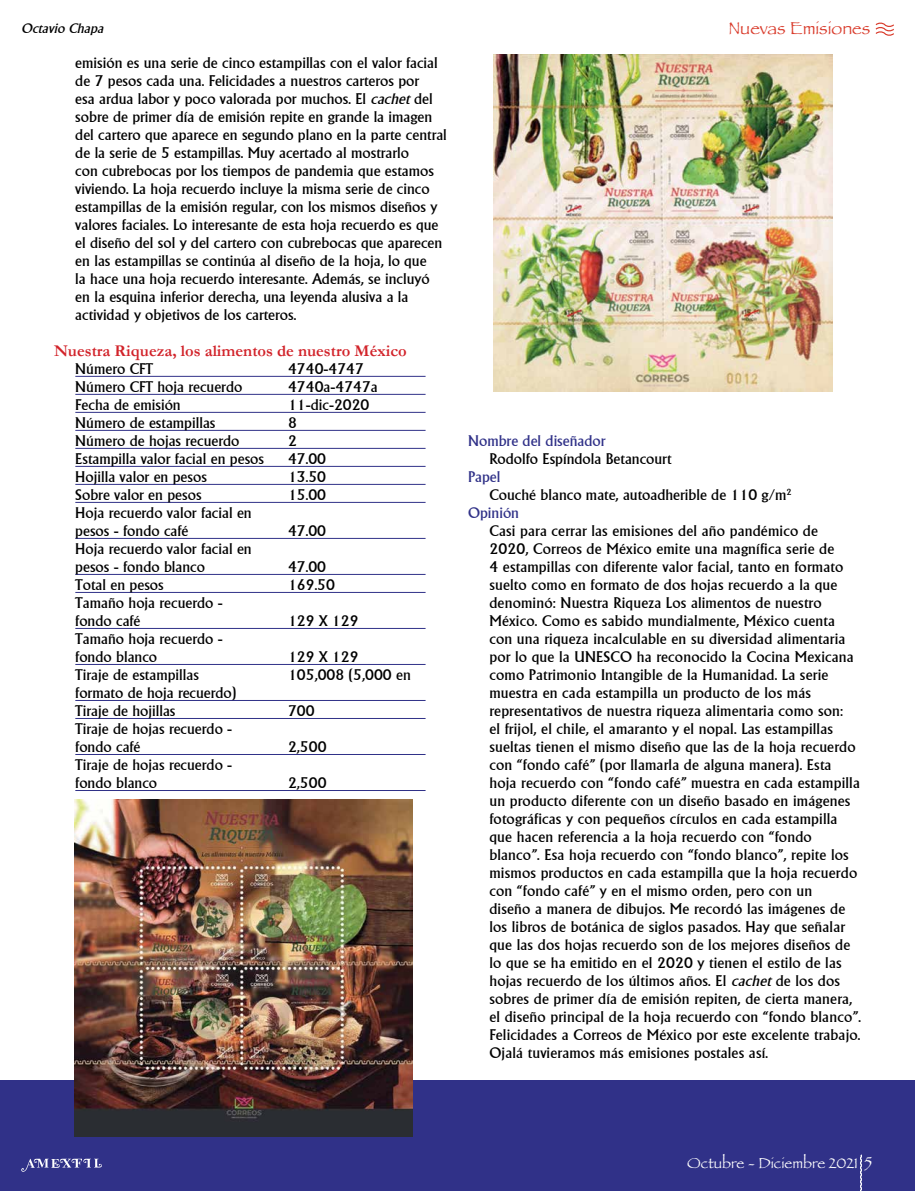
<style>
.page{position:relative;width:915px;height:1191px;background:#fff}
.page>*{position:absolute;margin:0;border:0;box-sizing:border-box;transform-origin:0 0}
.t1{font:18px "Papyrus";color:#d93b2b}
.t2{font:700 16.5px "Garamond";color:#d2232a}
.t3{font:15px/18px "Alberta";letter-spacing:.01em;color:#000}
.t4{font:15px "Alberta";color:#303188}
.t5{font:15px "Papyrus";color:#fff}
.t6{font:italic 13.5px "Alberta";color:#000}
.s1{font-style:italic}
.s2{font-size:16.5px}
</style>
<div class="page">
<svg style="left:875px;top:23px;width:19px;height:13px"></svg>
<div style="left:1px;top:1080px;width:913px;height:111px;background:#303188"></div>
<img style="left:75px;top:799px;width:337px;height:338px">
<img style="left:493px;top:54px;width:339px;height:338px">
<svg style="left:21px;top:1158px;width:81px;height:13px"></svg>
<svg style="left:860px;top:1155px;width:1px;height:36px"></svg>
<hr style="left:75px;top:376px;width:350px;height:1px;background:#303188">
<hr style="left:75px;top:394px;width:350px;height:1px;background:#303188">
<hr style="left:75px;top:412px;width:350px;height:1px;background:#303188">
<hr style="left:75px;top:430px;width:350px;height:1px;background:#303188">
<hr style="left:75px;top:448px;width:350px;height:1px;background:#303188">
<hr style="left:75px;top:466px;width:350px;height:1px;background:#303188">
<hr style="left:75px;top:484px;width:350px;height:1px;background:#303188">
<hr style="left:75px;top:502px;width:350px;height:1px;background:#303188">
<hr style="left:75px;top:538px;width:350px;height:1px;background:#303188">
<hr style="left:75px;top:574px;width:350px;height:1px;background:#303188">
<hr style="left:75px;top:592px;width:350px;height:1px;background:#303188">
<hr style="left:75px;top:628px;width:350px;height:1px;background:#303188">
<hr style="left:75px;top:664px;width:350px;height:1px;background:#303188">
<hr style="left:75px;top:700px;width:350px;height:1px;background:#303188">
<hr style="left:75px;top:718px;width:350px;height:1px;background:#303188">
<hr style="left:75px;top:754px;width:350px;height:1px;background:#303188">
<hr style="left:75px;top:790px;width:350px;height:1px;background:#303188">
<p class="t6" style="left:21px;top:21px;width:84px">Octavio Chapa</p>
<p class="t1" style="left:728px;top:17px;width:143px">Nuevas Emisiones</p>
<p class="t3" style="left:75px;top:54px;width:373px">emisión es una serie de cinco estampillas con el valor facial de 7 pesos cada una. Felicidades a nuestros carteros por<br>esa ardua labor y poco valorada por muchos. El <span class="s1">cachet</span> del sobre de primer día de emisión repite en grande la imagen del cartero que aparece en segundo plano en la parte central de la serie de 5 estampillas. Muy acertado al mostrarlo<br>con cubrebocas por los tiempos de pandemia que estamos viviendo. La hoja recuerdo incluye la misma serie de cinco estampillas de la emisión regular, con los mismos diseños y valores faciales. Lo interesante de esta hoja recuerdo es que el diseño del sol y del cartero con cubrebocas que aparecen en las estampillas se continúa al diseño de la hoja, lo que<br>la hace una hoja recuerdo interesante. Además, se incluyó en la esquina inferior derecha, una leyenda alusiva a la actividad y objetivos de los carteros.</p>
<p class="t2" style="left:54px;top:341px;width:354px">Nuestra Riqueza, los alimentos de nuestro México</p>
<p class="t3" style="left:75px;top:360px;width:79px">Número CFT</p>
<p class="t3" style="left:288px;top:360px;width:77px">4740-4747</p>
<p class="t3" style="left:75px;top:378px;width:168px">Número CFT hoja recuerdo</p>
<p class="t3" style="left:288px;top:378px;width:91px">4740a-4747a</p>
<p class="t3" style="left:75px;top:396px;width:107px">Fecha de emisión</p>
<p class="t3" style="left:288px;top:396px;width:83px">11-dic-2020</p>
<p class="t3" style="left:75px;top:414px;width:142px">Número de estampillas</p>
<p class="t3" style="left:288px;top:414px;width:10px">8</p>
<p class="t3" style="left:75px;top:432px;width:166px">Número de hojas recuerdo</p>
<p class="t3" style="left:288px;top:432px;width:10px">2</p>
<p class="t3" style="left:75px;top:450px;width:190px">Estampilla valor facial en pesos</p>
<p class="t3" style="left:288px;top:450px;width:40px">47.00</p>
<p class="t3" style="left:75px;top:468px;width:133px">Hojilla valor en pesos</p>
<p class="t3" style="left:288px;top:468px;width:40px">13.50</p>
<p class="t3" style="left:75px;top:486px;width:128px">Sobre valor en pesos</p>
<p class="t3" style="left:288px;top:486px;width:40px">15.00</p>
<p class="t3" style="left:75px;top:504px;width:178px">Hoja recuerdo valor facial en pesos - fondo café</p>
<p class="t3" style="left:288px;top:522px;width:40px">47.00</p>
<p class="t3" style="left:75px;top:540px;width:178px">Hoja recuerdo valor facial en pesos - fondo blanco</p>
<p class="t3" style="left:288px;top:558px;width:40px">47.00</p>
<p class="t3" style="left:75px;top:576px;width:90px">Total en pesos</p>
<p class="t3" style="left:288px;top:576px;width:48px">169.50</p>
<p class="t3" style="left:75px;top:594px;width:149px">Tamaño hoja recuerdo - fondo café</p>
<p class="t3" style="left:288px;top:612px;width:72px">129 X 129</p>
<p class="t3" style="left:75px;top:630px;width:149px">Tamaño hoja recuerdo - fondo blanco</p>
<p class="t3" style="left:288px;top:648px;width:72px">129 X 129</p>
<p class="t3" style="left:75px;top:666px;width:125px">Tiraje de estampillas</p>
<p class="t3" style="left:288px;top:666px;width:124px">105,008 (5,000 en</p>
<p class="t3" style="left:75px;top:684px;width:163px">formato de hoja recuerdo)<br>Tiraje de hojillas</p>
<p class="t3" style="left:288px;top:702px;width:28px">700</p>
<p class="t3" style="left:75px;top:720px;width:158px">Tiraje de hojas recuerdo - fondo café</p>
<p class="t3" style="left:75px;top:756px;width:158px">Tiraje de hojas recuerdo - fondo blanco</p>
<p class="t3" style="left:288px;top:738px;width:40px">2,500</p>
<p class="t3" style="left:288px;top:774px;width:40px">2,500</p>
<p class="t4" style="left:468px;top:432px;width:139px">Nombre del diseñador</p>
<p class="t3" style="left:489px;top:450px;width:183px">Rodolfo Espíndola Betancourt</p>
<p class="t4" style="left:468px;top:468px;width:34px">Papel</p>
<p class="t3" style="left:489px;top:486px;width:303px">Couché blanco mate, autoadherible de 110 g/m<sup>2</sup></p>
<p class="t4" style="left:468px;top:504px;width:52px">Opinión</p>
<p class="t3" style="left:489px;top:522px;width:373px">Casi para cerrar las emisiones del año pandémico de<br>2020, Correos de México emite una magnífica serie de<br>4 estampillas con diferente valor facial, tanto en formato suelto como en formato de dos hojas recuerdo a la que denominó: Nuestra Riqueza Los alimentos de nuestro México. Como es sabido mundialmente, México cuenta con una riqueza incalculable en su diversidad alimentaria por lo que la UNESCO ha reconocido la Cocina Mexicana como Patrimonio Intangible de la Humanidad. La serie muestra en cada estampilla un producto de los más representativos de nuestra riqueza alimentaria como son:<br>el frijol, el chile, el amaranto y el nopal. Las estampillas sueltas tienen el mismo diseño que las de la hoja recuerdo con “fondo café” (por llamarla de alguna manera). Esta hoja recuerdo con “fondo café” muestra en cada estampilla un producto diferente con un diseño basado en imágenes fotográficas y con pequeños círculos en cada estampilla que hacen referencia a la hoja recuerdo con “fondo blanco”. Esa hoja recuerdo con “fondo blanco”, repite los mismos productos en cada estampilla que la hoja recuerdo con “fondo café” y en el mismo orden, pero con un<br>diseño a manera de dibujos. Me recordó las imágenes de los libros de botánica de siglos pasados. Hay que señalar que las dos hojas recuerdo son de los mejores diseños de lo que se ha emitido en el 2020 y tienen el estilo de las hojas recuerdo de los últimos años. El <span class="s1">cachet</span> de los dos sobres de primer día de emisión repiten, de cierta manera, el diseño principal de la hoja recuerdo con “fondo blanco”.<br>Felicidades a Correos de México por este excelente trabajo.<br>Ojalá tuvieramos más emisiones postales así.</p>
<p class="t5" style="left:687px;top:1154px;width:186px">Octubre - Diciembre 2021 <span class="s2">5</span></p>
</div>
